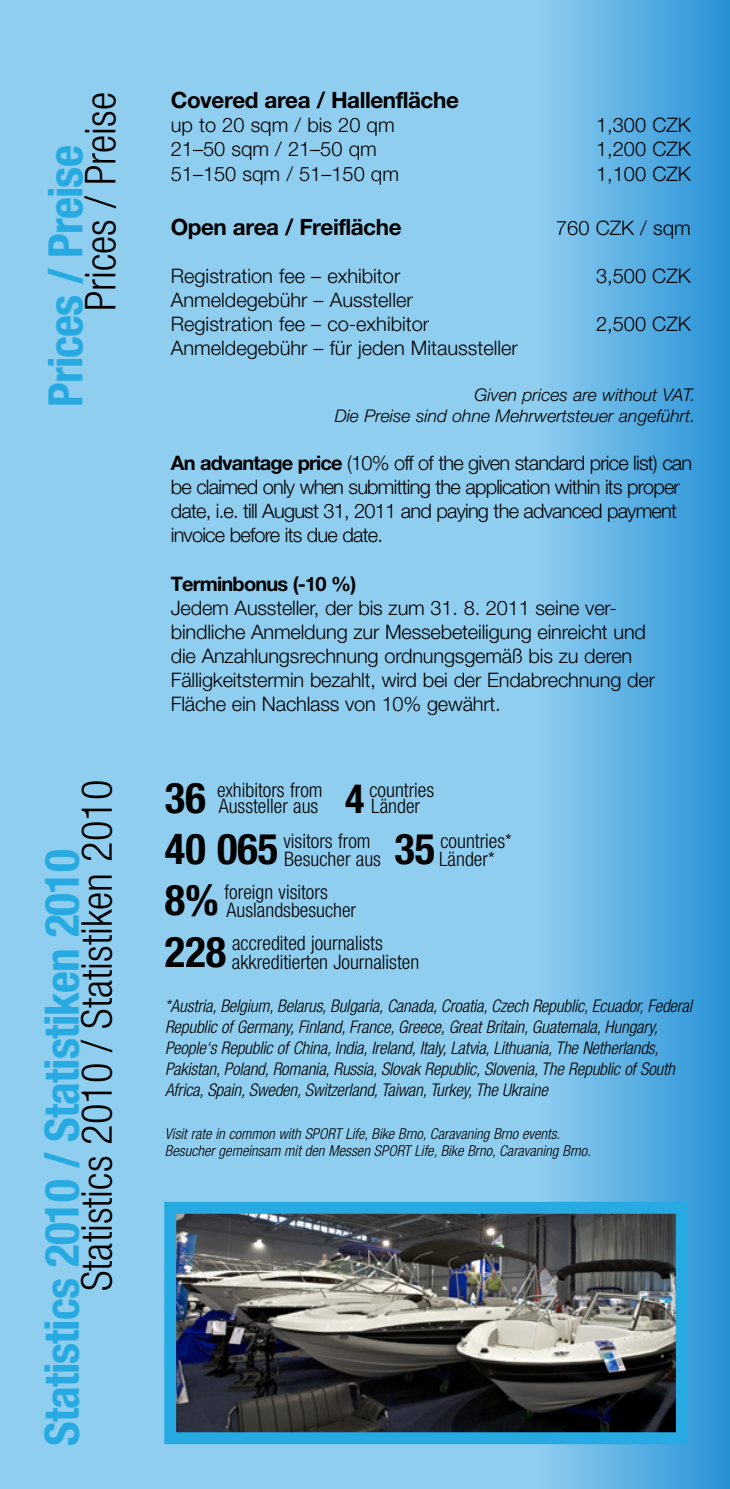
<style>
.page{position:relative;width:730px;height:1489px;background:#fff}
.page>*{position:absolute;margin:0;border:0;box-sizing:border-box;transform-origin:0 0}
.t1{font:700 condensed 47.5px "Helvetica Neue LT Pro";letter-spacing:-.02em;color:#27aae1}
.t2{font:300 condensed 42.5px "Helvetica Neue LT Pro";color:#000}
.t3{font:700 22.5px "Helvetica Neue LT Pro";letter-spacing:-.02em;color:#000}
.t4{font:300 20px/24px "Helvetica Neue LT Pro";letter-spacing:-.01em;color:#000}
.t5{font:300 20px/24px "Helvetica Neue LT Pro";letter-spacing:-.04em;color:#000}
.t6{font:300 condensed 20px "Helvetica Neue LT Pro";color:#000}
.t7{font:700 20px "Helvetica Neue LT Pro";letter-spacing:-.04em;color:#000}
.t8{font:italic 300 condensed 17.5px/21px "Helvetica Neue LT Pro";letter-spacing:-.01em;color:#000}
.t9{font:italic 300 17.5px/21px "Helvetica Neue LT Pro";color:#000;text-align:right}
.t10{font:italic 300 condensed 15px/17.5px "Helvetica Neue LT Pro";color:#000}
.s1{font-weight:700}
.s2{font-weight:700;font-size:42.5px}
.s3{font-weight:700;font-size:40px}
</style>
<div class="page">
<div style="left:0;top:0;width:730px;height:1488px;background:#90cef0"></div>
<div style="left:539px;top:0;width:191px;height:1488px;background:linear-gradient(to right,#8fcdef,#2692d6)"></div>
<img style="left:177px;top:1214px;width:498px;height:216px">
<div style="left:164px;top:1201px;width:524px;height:242px;border:12px solid #27aae1"></div>
<h2 class="t2" style="left:76px;top:311px;width:221px;rotate:-90deg">Prices / Preise</h2>
<p class="t3" style="left:171px;top:86px;width:290px">Covered area / Hallenfläche</p>
<p class="t4" style="left:171px;top:113px;width:225px">up to 20 sqm / bis 20 qm</p>
<p class="t4" style="left:596px;top:113px;width:96px">1,300 CZK</p>
<p class="t4" style="left:171px;top:137px;width:207px">21–50 sqm / 21–50 qm</p>
<p class="t4" style="left:596px;top:137px;width:96px">1,200 CZK</p>
<p class="t4" style="left:171px;top:161px;width:230px">51–150 sqm / 51–150 qm</p>
<p class="t4" style="left:596px;top:161px;width:96px">1,100 CZK</p>
<p class="t3" style="left:171px;top:213px;width:232px">Open area / Freifläche</p>
<p class="t4" style="left:556px;top:215px;width:136px">760 CZK / sqm</p>
<p class="t4" style="left:171px;top:263px;width:231px">Registration fee – exhibitor</p>
<p class="t4" style="left:596px;top:263px;width:96px">3,500 CZK</p>
<p class="t4" style="left:171px;top:287px;width:260px">Anmeldegebühr – Aussteller<br>Registration fee – co-exhibitor</p>
<h1 class="t1" style="left:37px;top:407px;width:263px;rotate:-90deg">Prices / Preise</h1>
<p class="t4" style="left:596px;top:312px;width:96px">2,500 CZK</p>
<p class="t4" style="left:171px;top:336px;width:349px">Anmeldegebühr – für jeden Mitaussteller</p>
<p class="t9" style="left:335px;top:383px;width:362px">Given prices are without VAT.<br>Die Preise sind ohne Mehrwertsteuer angeführt.</p>
<p class="t5" style="left:171px;top:450px;width:523px"><span class="s1">An advantage price</span> (10% off of the given standard price list) can be claimed only when submitting the application within its proper date, i.e. till August 31, 2011 and paying the advanced payment invoice before its due date.</p>
<p class="t7" style="left:171px;top:571px;width:187px">Terminbonus (-10 %)</p>
<p class="t4" style="left:171px;top:595px;width:486px">Jedem Aussteller, der bis zum 31. 8. 2011 seine ver&shy;bindliche Anmeldung zur Messebeteiligung einreicht und die Anzahlungsrechnung ordnungsgemäß bis zu deren Fälligkeitstermin bezahlt, wird bei der Endabrechnung der Fläche ein Nachlass von 10% gewährt.</p>
<h2 class="t2" style="left:73px;top:1291px;width:513px;rotate:-90deg">Statistics 2010 / Statistiken 2010</h2>
<h1 class="t1" style="left:33px;top:1445px;width:598px;rotate:-90deg">Statistics 2010 / Statistiken 2010</h1>
<p class="t6" style="left:165px;top:778px;width:271px"><span class="s2">36</span> exhibitors from <span class="s3">4</span> countries</p>
<p class="t6" style="left:165px;top:829px;width:207px"><span class="s2">40 065</span> visitors from</p>
<p class="t6" style="left:394px;top:829px;width:119px"><span class="s2">35</span> countries*</p>
<p class="t6" style="left:165px;top:880px;width:164px"><span class="s2">8%</span> foreign visitors</p>
<p class="t6" style="left:165px;top:931px;width:219px"><span class="s2">228</span> accredited journalists</p>
<p class="t8" style="left:165px;top:995px;width:529px">*Austria, Belgium, Belarus, Bulgaria, Canada, Croatia, Czech Republic, Ecuador, Federal Republic of Germany, Finland, France, Greece, Great Britain, Guatemala, Hungary, People‘s Republic of China, India, Ireland, Italy, Latvia, Lithuania, The Netherlands, Pakistan, Poland, Romania, Russia, Slovak Republic, Slovenia, The Republic of South Africa, Spain, Sweden, Switzerland, Taiwan, Turkey, The Ukraine</p>
<p class="t6" style="left:219px;top:794px;width:101px">Aussteller aus</p>
<p class="t6" style="left:371px;top:794px;width:50px">Länder</p>
<p class="t6" style="left:284px;top:847px;width:98px">Besucher aus</p>
<p class="t6" style="left:439px;top:847px;width:57px">Länder*</p>
<p class="t6" style="left:227px;top:898px;width:131px">Auslandsbesucher</p>
<p class="t6" style="left:232px;top:950px;width:189px">akkreditierten Journalisten</p>
<p class="t10" style="left:165px;top:1124px;width:427px">Visit rate in common with SPORT Life, Bike Brno, Caravaning Brno events.<br>Besucher gemeinsam mit den Messen SPORT Life, Bike Brno, Caravaning Brno.</p>
</div>
